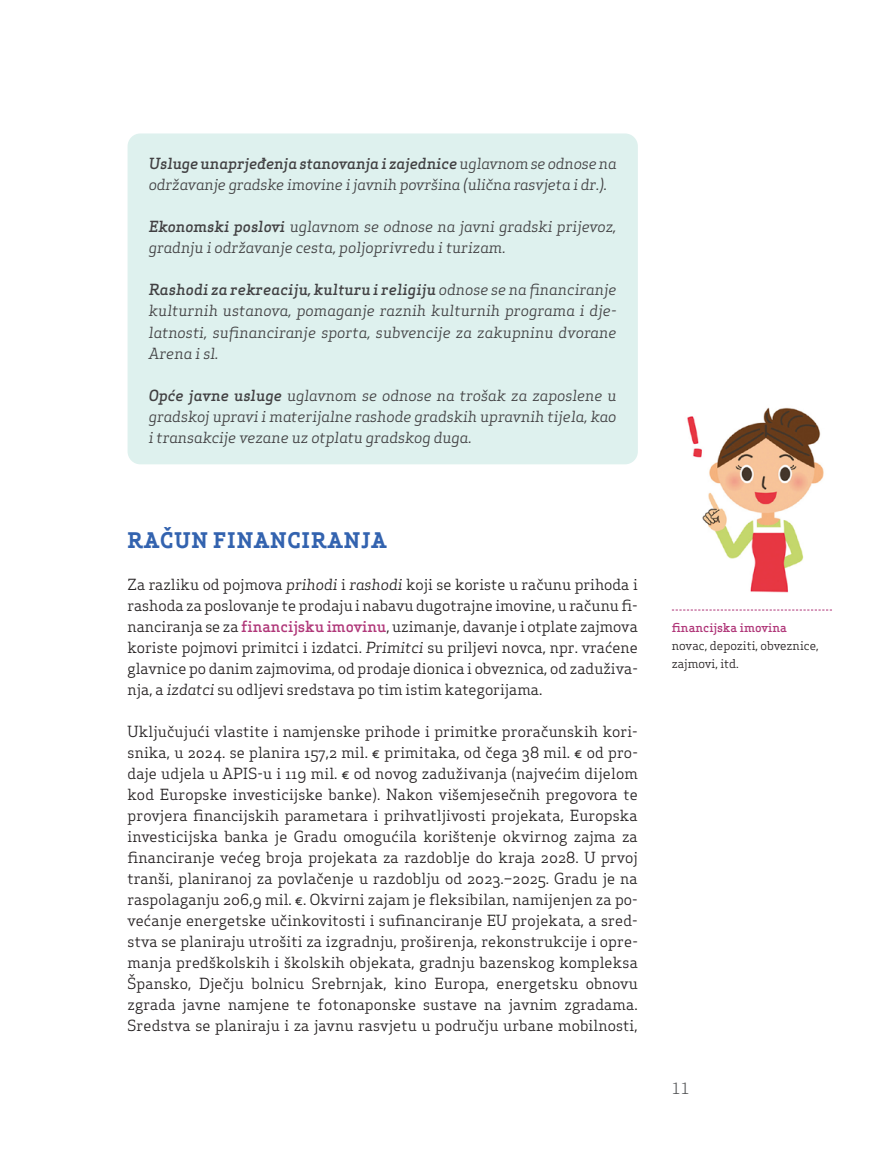
<style>
.page{position:relative;width:893px;height:1170px;background:#fff}
.page>*{position:absolute;margin:0;border:0;box-sizing:border-box;transform-origin:0 0}
.t1{font:700 21px "Apex Serif";letter-spacing:.05em;color:#3363af}
.t2{font:15px/21px "Apex Serif";color:#231f20;text-align:justify}
.t3{font:italic 15px/21px "Apex Serif";color:#414042}
.t4{font:15px "Apex Serif";color:#58595b}
.t5{font:12px/18px "Apex Serif";color:#231f20}
.t6{font:500 12px "Apex Serif";color:#b03779}
.s1{font-weight:500}
.s2{font-style:italic}
.s3{font-weight:500;color:#b03779}
</style>
<div class="page">
<div style="left:128px;top:133px;width:510px;height:331px;background:#def1ee;border-radius:13px"></div>
<svg style="left:672px;top:609px;width:160px;height:1px"></svg>
<img style="left:687px;top:407px;width:137px;height:186px">
<p class="t3" style="left:149px;top:153px;width:469px"><span class="s1">Usluge unaprjeđenja stanovanja i zajednice</span> uglavnom se odnose na održavanje gradske imovine i javnih površina (ulična rasvjeta i dr.).</p>
<p class="t3" style="left:149px;top:216px;width:469px"><span class="s1">Ekonomski poslovi</span> uglavnom se odnose na javni gradski prijevoz, gradnju i održavanje cesta, poljoprivredu i turizam.</p>
<p class="t3" style="left:149px;top:279px;width:469px;text-align:justify"><span class="s1">Rashodi za rekreaciju, kulturu i religiju</span> odnose se na financiranje kulturnih ustanova, pomaganje raznih kulturnih programa i dje&shy;latnosti, sufinanciranje sporta, subvencije za zakupninu dvorane Arena i sl.</p>
<p class="t3" style="left:149px;top:384px;width:469px;text-align:justify"><span class="s1">Opće javne usluge</span> uglavnom se odnose na trošak za zaposlene u gradskoj upravi i materijalne rashode gradskih upravnih tijela, kao i transakcije vezane uz otplatu gradskog duga.</p>
<h1 class="t1" style="left:128px;top:526px;width:261px">RAČUN FINANCIRANJA</h1>
<p class="t2" style="left:128px;top:573px;width:512px">Za razliku od pojmova <span class="s2">prihodi</span> i <span class="s2">rashodi</span> koji se koriste u računu prihoda i rashoda za poslovanje te prodaju i nabavu dugotrajne imovine, u računu fi&shy;nanciranja se za <span class="s3">financijsku imovinu</span>, uzimanje, davanje i otplate zajmova koriste pojmovi primitci i izdatci. <span class="s2">Primitci</span> su priljevi novca, npr. vraćene glavnice po danim zajmovima, od prodaje dionica i obveznica, od zaduživa&shy;nja, a <span class="s2">izdatci</span> su odljevi sredstava po tim istim kategorijama.</p>
<p class="t2" style="left:128px;top:720px;width:512px">Uključujući vlastite i namjenske prihode i primitke proračunskih kori&shy;snika, u 2024. se planira 157,2 mil. € primitaka, od čega 38 mil. € od pro&shy;daje udjela u APIS-u i 119 mil. € od novog zaduživanja (najvećim dijelom kod Europske investicijske banke). Nakon višemjesečnih pregovora te provjera financijskih parametara i prihvatljivosti projekata, Europska investicijska banka je Gradu omogućila korištenje okvirnog zajma za financiranje većeg broja projekata za razdoblje do kraja 2028. U prvoj tranši, planiranoj za povlačenje u razdoblju od 2023.–2025. Gradu je na raspolaganju 206,9 mil. €. Okvirni zajam je fleksibilan, namijenjen za po&shy;većanje energetske učinkovitosti i sufinanciranje EU projekata, a sred&shy;stva se planiraju utrošiti za izgradnju, proširenja, rekonstrukcije i opre&shy;manja predškolskih i školskih objekata, gradnju bazenskog kompleksa Špansko, Dječju bolnicu Srebrnjak, kino Europa, energetsku obnovu zgrada javne namjene te fotonaponske sustave na javnim zgradama.<br>Sredstva se planiraju i za javnu rasvjetu u području urbane mobilnosti,</p>
<p class="t6" style="left:672px;top:619px;width:116px">financijska imovina</p>
<p class="t5" style="left:672px;top:636px;width:149px">novac, depoziti, obveznice, zajmovi, itd.</p>
<p class="t4" style="left:672px;top:1078px;width:19px">11</p>
</div>
